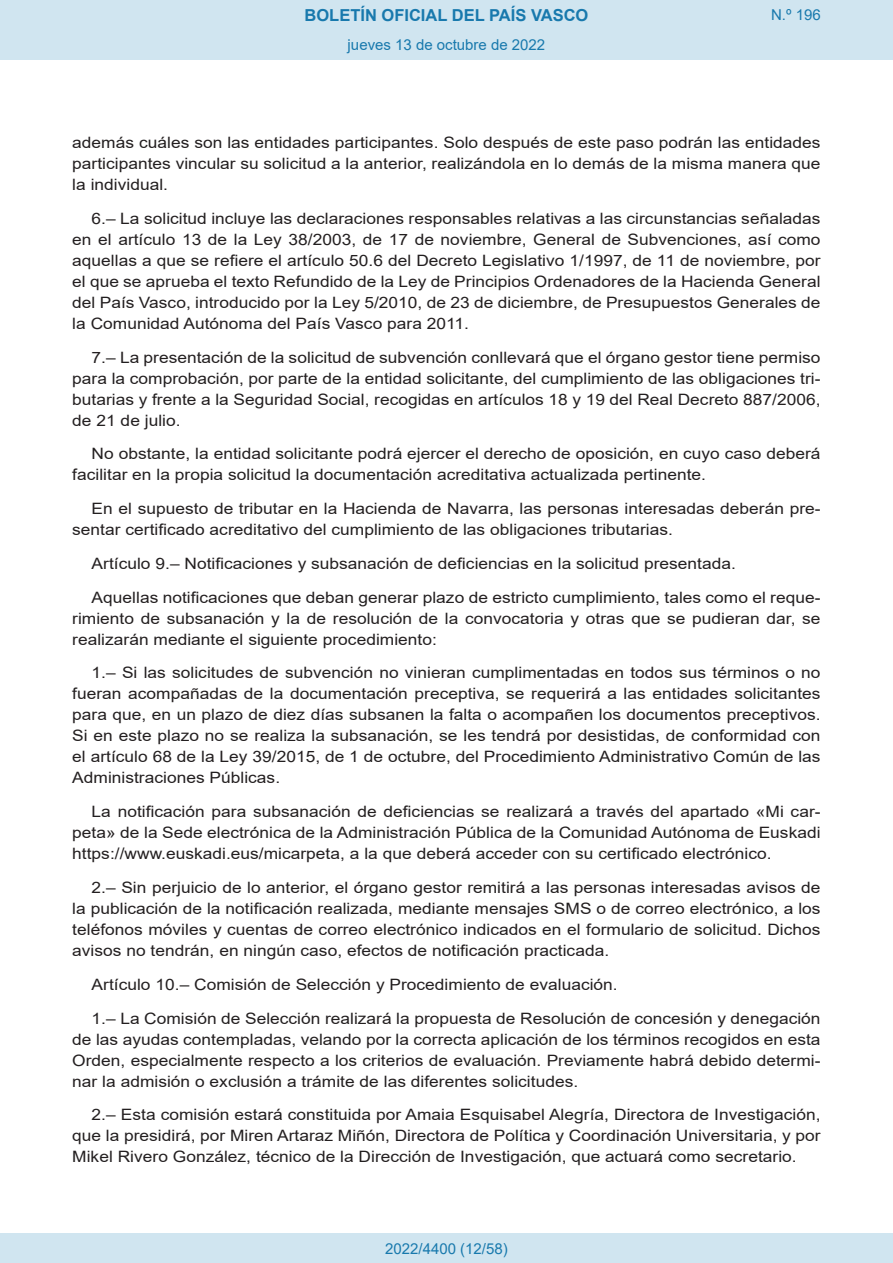
<style>
.page{position:relative;width:893px;height:1263px;background:#fff}
.page>*{position:absolute;margin:0;border:0;box-sizing:border-box;transform-origin:0 0}
.t1{font:700 16.5px "Arial";color:#1879ad}
.BOPVDetalle{font:15.6px/21px "Arial";color:#231f20;text-align:justify;scale:1.11 1}
.Paginacion_Centro{font:15px "Arial";color:#1879ad}
</style>
<div class="page">
<div style="left:0;top:0;width:893px;height:60px;background:#d0e5f0"></div>
<div style="left:0;top:1233px;width:893px;height:30px;background:#d0e5f0"></div>
<p class="t1" style="left:305px;top:3px;width:285px">BOLETÍN OFICIAL DEL PAÍS VASCO</p>
<p class="Paginacion_Centro" style="left:348px;top:35px;width:199px">jueves 13 de octubre de 2022</p>
<p class="Paginacion_Centro" style="left:771px;top:5px;width:51px">N.º 196</p>
<p class="BOPVDetalle" style="left:72px;top:132px;width:676px">además cuáles son las entidades participantes. Solo después de este paso podrán las entidades participantes vincular su solicitud a la anterior, realizándola en lo demás de la misma manera que la individual.</p>
<p class="BOPVDetalle" style="left:72px;top:208px;width:676px;text-indent:19px">6.– La solicitud incluye las declaraciones responsables relativas a las circunstancias señaladas en el artículo 13 de la Ley 38/2003, de 17 de noviembre, General de Subvenciones, así como aquellas a que se refiere el artículo 50.6 del Decreto Legislativo 1/1997, de 11 de noviembre, por el que se aprueba el texto Refundido de la Ley de Principios Ordenadores de la Hacienda General del País Vasco, introducido por la Ley 5/2010, de 23 de diciembre, de Presupuestos Generales de la Comunidad Autónoma del País Vasco para 2011.</p>
<p class="BOPVDetalle" style="left:72px;top:347px;width:676px;text-indent:19px">7.– La presentación de la solicitud de subvención conllevará que el órgano gestor tiene permiso para la comprobación, por parte de la entidad solicitante, del cumplimiento de las obligaciones tri&shy;butarias y frente a la Seguridad Social, recogidas en artículos 18 y 19 del Real Decreto 887/2006, de 21 de julio.</p>
<p class="BOPVDetalle" style="left:72px;top:443px;width:676px;text-indent:19px">No obstante, la entidad solicitante podrá ejercer el derecho de oposición, en cuyo caso deberá facilitar en la propia solicitud la documentación acreditativa actualizada pertinente.</p>
<p class="BOPVDetalle" style="left:72px;top:498px;width:676px;text-indent:19px">En el supuesto de tributar en la Hacienda de Navarra, las personas interesadas deberán pre&shy;sentar certificado acreditativo del cumplimiento de las obligaciones tributarias.</p>
<p class="BOPVDetalle" style="left:92px;top:553px;width:582px">Artículo 9.– Notificaciones y subsanación de deficiencias en la solicitud presentada.</p>
<p class="BOPVDetalle" style="left:72px;top:587px;width:676px;text-indent:19px">Aquellas notificaciones que deban generar plazo de estricto cumplimiento, tales como el reque&shy;rimiento de subsanación y la de resolución de la convocatoria y otras que se pudieran dar, se realizarán mediante el siguiente procedimiento:</p>
<p class="BOPVDetalle" style="left:72px;top:662px;width:676px;text-indent:19px">1.– Si las solicitudes de subvención no vinieran cumplimentadas en todos sus términos o no fueran acompañadas de la documentación preceptiva, se requerirá a las entidades solicitantes para que, en un plazo de diez días subsanen la falta o acompañen los documentos preceptivos.<br>Si en este plazo no se realiza la subsanación, se les tendrá por desistidas, de conformidad con el artículo 68 de la Ley 39/2015, de 1 de octubre, del Procedimiento Administrativo Común de las Administraciones Públicas.</p>
<p class="BOPVDetalle" style="left:72px;top:801px;width:676px;text-indent:19px">La notificación para subsanación de deficiencias se realizará a través del apartado «Mi car&shy;peta» de la Sede electrónica de la Administración Pública de la Comunidad Autónoma de Euskadi https://www.euskadi.eus/micarpeta, a la que deberá acceder con su certificado electrónico.</p>
<p class="BOPVDetalle" style="left:72px;top:877px;width:676px;text-indent:19px">2.– Sin perjuicio de lo anterior, el órgano gestor remitirá a las personas interesadas avisos de la publicación de la notificación realizada, mediante mensajes SMS o de correo electrónico, a los teléfonos móviles y cuentas de correo electrónico indicados en el formulario de solicitud. Dichos avisos no tendrán, en ningún caso, efectos de notificación practicada.</p>
<p class="BOPVDetalle" style="left:92px;top:974px;width:475px">Artículo 10.– Comisión de Selección y Procedimiento de evaluación.</p>
<p class="BOPVDetalle" style="left:72px;top:1007px;width:676px;text-indent:19px">1.– La Comisión de Selección realizará la propuesta de Resolución de concesión y denegación de las ayudas contempladas, velando por la correcta aplicación de los términos recogidos en esta Orden, especialmente respecto a los criterios de evaluación. Previamente habrá debido determi&shy;nar la admisión o exclusión a trámite de las diferentes solicitudes.</p>
<p class="BOPVDetalle" style="left:72px;top:1104px;width:676px;text-indent:19px">2.– Esta comisión estará constituida por Amaia Esquisabel Alegría, Directora de Investigación, que la presidirá, por Miren Artaraz Miñón, Directora de Política y Coordinación Universitaria, y por Mikel Rivero González, técnico de la Dirección de Investigación, que actuará como secretario.</p>
<p class="Paginacion_Centro" style="left:385px;top:1238px;width:124px">2022/4400 (12/58)</p>
</div>
